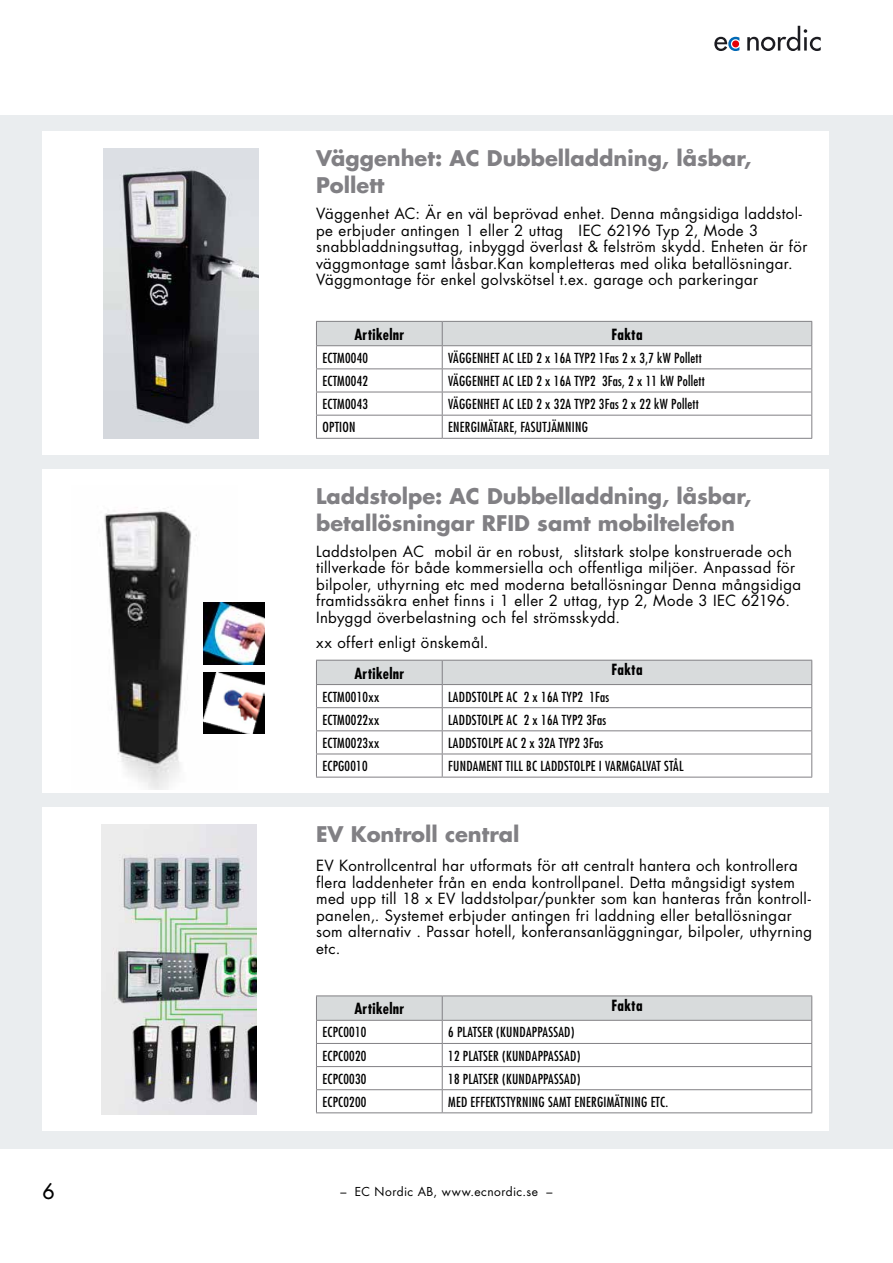
<style>
.page{position:relative;width:893px;height:1263px;background:#fff}
.page>*{position:absolute;margin:0;border:0;box-sizing:border-box;transform-origin:0 0}
.t1{font:700 21px/27px "Futura Std";color:#818084}
.t2{font:500 21px "Futura Std";color:#000}
.t3{font:15px/16.5px "Futura Std";letter-spacing:.025em;color:#000}
.t4{font:700 condensed 15px "Futura Std";letter-spacing:.02em;color:#000}
.t5{font:condensed 13.5px "Futura Std";letter-spacing:.02em;color:#000}
.t6{font:12px "Futura Std";letter-spacing:.04em;color:#000}
</style>
<div class="page">
<div style="left:0;top:115px;width:893px;height:1033px;background:#eaedef"></div>
<div style="left:43px;top:132px;width:786px;height:323px;background:#fff"></div>
<div style="left:43px;top:470px;width:786px;height:323px;background:#fff"></div>
<div style="left:43px;top:808px;width:786px;height:323px;background:#fff"></div>
<svg style="left:714px;top:37px;width:25px;height:14px"></svg>
<svg style="left:747px;top:26px;width:74px;height:25px"></svg>
<div style="left:732px;top:40px;width:7px;height:7px;background:#e60005;border-radius:50%"></div>
<img style="left:103px;top:149px;width:155px;height:290px">
<hr style="left:316px;top:438px;width:126px;height:1px;background:#818084">
<hr style="left:442px;top:438px;width:370px;height:1px;background:#818084">
<svg style="left:316px;top:321px;width:496px;height:117px"></svg>
<hr style="left:316px;top:345px;width:126px;height:1px;background:#818084">
<hr style="left:442px;top:345px;width:370px;height:1px;background:#818084">
<img style="left:102px;top:825px;width:155px;height:289px">
<svg style="left:316px;top:660px;width:496px;height:117px"></svg>
<hr style="left:316px;top:777px;width:126px;height:1px;background:#818084">
<hr style="left:442px;top:777px;width:370px;height:1px;background:#818084">
<img style="left:104px;top:510px;width:134px;height:279px">
<img style="left:203px;top:603px;width:62px;height:61px">
<img style="left:203px;top:672px;width:62px;height:61px">
<hr style="left:442px;top:995px;width:370px;height:1px;background:#818084">
<hr style="left:316px;top:995px;width:126px;height:1px;background:#818084">
<svg style="left:316px;top:996px;width:496px;height:116px"></svg>
<hr style="left:316px;top:1112px;width:126px;height:1px;background:#818084">
<hr style="left:442px;top:1112px;width:370px;height:1px;background:#818084">
<h1 class="t1" style="left:316px;top:144px;width:437px">Väggenhet: AC Dubbelladdning, låsbar,<br>Pollett</h1>
<p class="t3" style="left:316px;top:205px;width:493px">Väggenhet AC: Är en väl beprövad enhet. Denna mångsidiga laddstol&shy;pe erbjuder antingen 1 eller 2 uttag IEC 62196 Typ 2, Mode 3 snabbladdningsuttag, inbyggd överlast &amp; felström skydd. Enheten är för väggmontage samt låsbar.Kan kompletteras med olika betallösningar.<br>Väggmontage för enkel golvskötsel t.ex. garage och parkeringar</p>
<p class="t4" style="left:354px;top:325px;width:51px">Artikelnr</p>
<p class="t4" style="left:611px;top:325px;width:33px">Fakta</p>
<p class="t5" style="left:322px;top:350px;width:47px">ECTM0040</p>
<p class="t5" style="left:448px;top:350px;width:255px">VÄGGENHET AC LED 2 x 16A TYP2 1Fas 2 x 3,7 kW Pollett</p>
<p class="t5" style="left:322px;top:373px;width:47px">ECTM0042</p>
<p class="t5" style="left:448px;top:373px;width:258px">VÄGGENHET AC LED 2 x 16A TYP2 3Fas, 2 x 11 kW Pollett</p>
<p class="t5" style="left:322px;top:396px;width:47px">ECTM0043</p>
<p class="t5" style="left:448px;top:396px;width:252px">VÄGGENHET AC LED 2 x 32A TYP2 3Fas 2 x 22 kW Pollett</p>
<p class="t5" style="left:322px;top:419px;width:35px">OPTION</p>
<p class="t5" style="left:448px;top:419px;width:141px">ENERGIMÄTARE, FASUTJÄMNING</p>
<h1 class="t1" style="left:316px;top:483px;width:437px">Laddstolpe: AC Dubbelladdning, låsbar, betallösningar RFID samt mobiltelefon</h1>
<p class="t3" style="left:316px;top:543px;width:487px">Laddstolpen AC mobil är en robust, slitstark stolpe konstruerade och tillverkade för både kommersiella och offentliga miljöer. Anpassad för bilpoler, uthyrning etc med moderna betallösningar Denna mångsidiga framtidssäkra enhet finns i 1 eller 2 uttag, typ 2, Mode 3 IEC 62196.<br>Inbyggd överbelastning och fel strömsskydd.</p>
<p class="t3" style="left:316px;top:634px;width:174px">xx offert enligt önskemål.</p>
<p class="t4" style="left:354px;top:664px;width:51px">Artikelnr</p>
<p class="t4" style="left:611px;top:660px;width:33px">Fakta</p>
<p class="t5" style="left:322px;top:689px;width:58px">ECTM0010xx</p>
<p class="t5" style="left:448px;top:689px;width:162px">LADDSTOLPE AC 2 x 16A TYP2 1Fas</p>
<p class="t5" style="left:322px;top:712px;width:58px">ECTM0022xx</p>
<p class="t5" style="left:448px;top:712px;width:159px">LADDSTOLPE AC 2 x 16A TYP2 3Fas</p>
<p class="t5" style="left:322px;top:735px;width:58px">ECTM0023xx</p>
<p class="t5" style="left:448px;top:735px;width:156px">LADDSTOLPE AC 2 x 32A TYP2 3Fas</p>
<p class="t5" style="left:322px;top:758px;width:47px">ECPG0010</p>
<p class="t5" style="left:448px;top:758px;width:237px">FUNDAMENT TILL BC LADDSTOLPE I VARMGALVAT STÅL</p>
<h1 class="t1" style="left:316px;top:821px;width:205px">EV Kontroll central</h1>
<p class="t3" style="left:316px;top:858px;width:498px">EV Kontrollcentral har utformats för att centralt hantera och kontrollera flera laddenheter från en enda kontrollpanel. Detta mångsidigt system med upp till 18 x EV laddstolpar/punkter som kan hanteras från kontroll&shy;panelen,. Systemet erbjuder antingen fri laddning eller betallösningar som alternativ . Passar hotell, konferansanläggningar, bilpoler, uthyrning etc.</p>
<p class="t4" style="left:354px;top:999px;width:51px">Artikelnr</p>
<p class="t4" style="left:611px;top:996px;width:33px">Fakta</p>
<p class="t5" style="left:322px;top:1024px;width:45px">ECPC0010</p>
<p class="t5" style="left:448px;top:1024px;width:128px">6 PLATSER (KUNDAPPASSAD)</p>
<p class="t5" style="left:322px;top:1047px;width:45px">ECPC0020</p>
<p class="t5" style="left:448px;top:1047px;width:134px">12 PLATSER (KUNDAPPASSAD)</p>
<p class="t5" style="left:322px;top:1071px;width:45px">ECPC0030</p>
<p class="t5" style="left:448px;top:1071px;width:134px">18 PLATSER (KUNDAPPASSAD)</p>
<p class="t5" style="left:322px;top:1094px;width:45px">ECPC0200</p>
<p class="t5" style="left:448px;top:1094px;width:222px">MED EFFEKTSTYRNING SAMT ENERGIMÄTNING ETC.</p>
<h1 class="t2" style="left:43px;top:1178px;width:14px">6</h1>
<p class="t6" style="left:340px;top:1183px;width:214px">– EC Nordic AB, www.ecnordic.se –</p>
</div>
